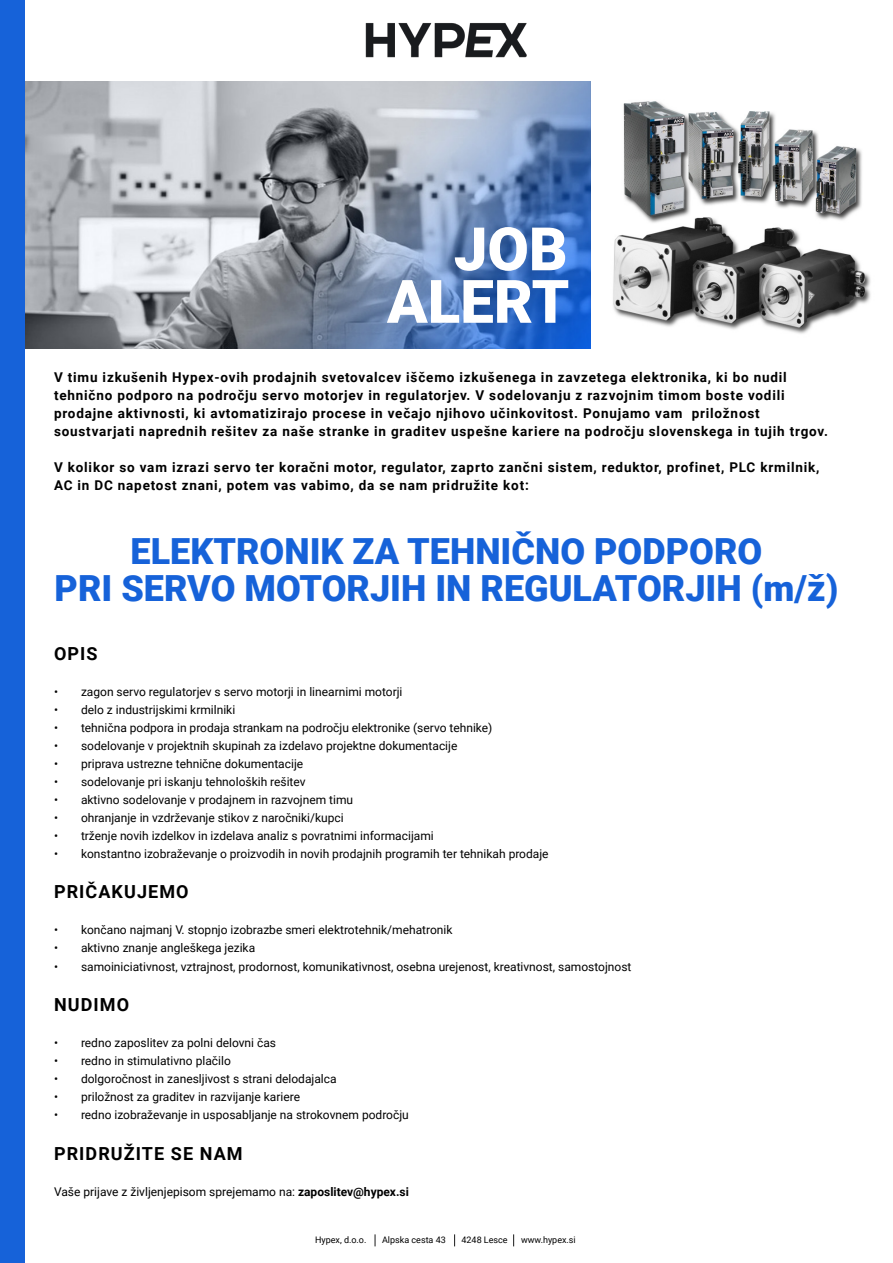
<style>
.page{position:relative;width:893px;height:1263px;background:#fff}
.page>*{position:absolute;margin:0;border:0;box-sizing:border-box;transform-origin:0 0}
.t1{font:900 60px/52.5px "Roboto";color:#fff;text-align:right}
.t2{font:900 36px/37.5px "Roboto";color:#1662d9;text-align:center}
.t3{font:700 18px "Roboto";letter-spacing:.06em;color:#000}
.t4{font:700 13.5px/18px "Roboto";letter-spacing:.06em;color:#000}
.t5{font:12px "Roboto";color:#000}
.t6{font:9px "Roboto";color:#000}
.s1{font-weight:700}
</style>
<div class="page">
<img style="left:25px;top:82px;width:565px;height:267px">
<img style="left:365px;top:23px;width:162px;height:35px">
<div style="left:0;top:0;width:25px;height:1263px;background:#1662d9"></div>
<svg style="left:374px;top:1234px;width:2px;height:12px"></svg>
<svg style="left:454px;top:1234px;width:1px;height:12px"></svg>
<svg style="left:513px;top:1234px;width:1px;height:12px"></svg>
<img style="left:613px;top:101px;width:258px;height:233px">
<h1 class="t1" style="left:387px;top:223px;width:184px">JOB<br>ALERT</h1>
<p class="t4" style="left:54px;top:369px;width:776px">V timu izkušenih Hypex-ovih prodajnih svetovalcev iščemo izkušenega in zavzetega elektronika, ki bo nudil tehnično podporo na področju servo motorjev in regulatorjev. V sodelovanju z razvojnim timom boste vodili prodajne aktivnosti, ki avtomatizirajo procese in večajo njihovo učinkovitost. Ponujamo vam priložnost soustvarjati naprednih rešitev za naše stranke in graditev uspešne kariere na področju slovenskega in tujih trgov.</p>
<p class="t4" style="left:54px;top:459px;width:767px">V kolikor so vam izrazi servo ter koračni motor, regulator, zaprto zančni sistem, reduktor, profinet, PLC krmilnik,<br>AC in DC napetost znani, potem vas vabimo, da se nam pridružite kot:</p>
<h2 class="t2" style="left:55px;top:533px;width:785px">ELEKTRONIK ZA TEHNIČNO PODPORO<br>PRI SERVO MOTORJIH IN REGULATORJIH (m/ž)</h2>
<h3 class="t3" style="left:54px;top:643px;width:45px">OPIS</h3>
<p class="t5" style="left:54px;top:685px;width:350px">• zagon servo regulatorjev s servo motorji in linearnimi motorji</p>
<p class="t5" style="left:54px;top:703px;width:183px">• delo z industrijskimi krmilniki</p>
<p class="t5" style="left:54px;top:721px;width:440px">• tehnična podpora in prodaja strankam na področju elektronike (servo tehnike)</p>
<p class="t5" style="left:54px;top:739px;width:405px">• sodelovanje v projektnih skupinah za izdelavo projektne dokumentacije</p>
<p class="t5" style="left:54px;top:757px;width:251px">• priprava ustrezne tehnične dokumentacije</p>
<p class="t5" style="left:54px;top:775px;width:253px">• sodelovanje pri iskanju tehnoloških rešitev</p>
<p class="t5" style="left:54px;top:793px;width:301px">• aktivno sodelovanje v prodajnem in razvojnem timu</p>
<p class="t5" style="left:54px;top:811px;width:291px">• ohranjanje in vzdrževanje stikov z naročniki/kupci</p>
<p class="t5" style="left:54px;top:829px;width:381px">• trženje novih izdelkov in izdelava analiz s povratnimi informacijami</p>
<p class="t5" style="left:54px;top:847px;width:496px">• konstantno izobraževanje o proizvodih in novih prodajnih programih ter tehnikah prodaje</p>
<h3 class="t3" style="left:54px;top:882px;width:136px">PRIČAKUJEMO</h3>
<p class="t5" style="left:54px;top:923px;width:400px">• končano najmanj V. stopnjo izobrazbe smeri elektrotehnik/mehatronik</p>
<p class="t5" style="left:54px;top:941px;width:203px">• aktivno znanje angleškega jezika</p>
<p class="t5" style="left:54px;top:959px;width:579px">• samoiniciativnost, vztrajnost, prodornost, komunikativnost, osebna urejenost, kreativnost, samostojnost</p>
<h3 class="t3" style="left:54px;top:994px;width:77px">NUDIMO</h3>
<p class="t5" style="left:54px;top:1036px;width:224px">• redno zaposlitev za polni delovni čas</p>
<p class="t5" style="left:54px;top:1054px;width:178px">• redno in stimulativno plačilo</p>
<p class="t5" style="left:54px;top:1072px;width:284px">• dolgoročnost in zanesljivost s strani delodajalca</p>
<p class="t5" style="left:54px;top:1090px;width:248px">• priložnost za graditev in razvijanje kariere</p>
<p class="t5" style="left:54px;top:1108px;width:356px">• redno izobraževanje in usposabljanje na strokovnem področju</p>
<h3 class="t3" style="left:54px;top:1143px;width:190px">PRIDRUŽITE SE NAM</h3>
<p class="t5" style="left:54px;top:1184px;width:356px">Vaše prijave z življenjepisom sprejemamo na: <span class="s1">zaposlitev@hypex.si</span></p>
<p class="t6" style="left:315px;top:1234px;width:53px">Hypex, d.o.o.</p>
<p class="t6" style="left:382px;top:1234px;width:65px">Alpska cesta 43</p>
<p class="t6" style="left:461px;top:1234px;width:48px">4248 Lesce</p>
<p class="t6" style="left:521px;top:1234px;width:56px">www.hypex.si</p>
</div>
